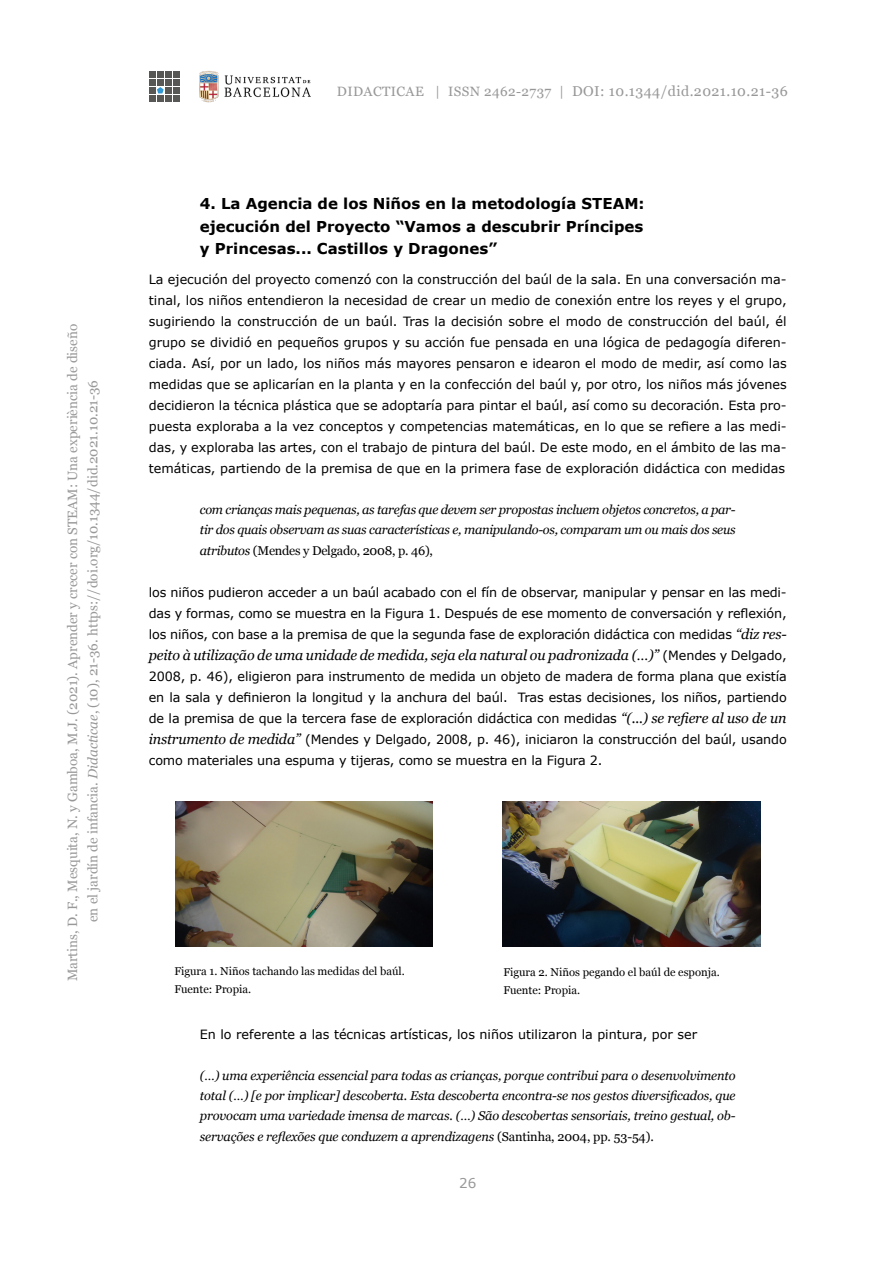
<style>
.page{position:relative;width:893px;height:1263px;background:#fff}
.page>*{position:absolute;margin:0;border:0;box-sizing:border-box;transform-origin:0 0}
.t1{font:700 15px/22.5px "Verdana";color:#000;text-align:justify}
.t2{font:italic 14.25px "Georgia";letter-spacing:-.01em;color:#000}
.t3{font:14.25px "Georgia";letter-spacing:.03em;color:#999898}
.t4{font:13.5px/20.2px "Georgia";color:#999898;text-align:center}
.t5{font:13.5px "Verdana";color:#999898}
.t6{font:12.75px/21px "Verdana";color:#000;text-align:justify}
.t7{font:italic 12.75px/20.5px "Georgia";letter-spacing:-.015em;color:#000;text-align:justify}
.t8{font:11.25px/17.5px "Georgia";color:#000}
.s1{font-style:italic}
.s2{font-size:13.5px}
.s3{font-style:normal}
.s4{font-family:"Georgia";font-style:italic;font-size:14.25px}
.s5{font-family:"Verdana";font-style:normal;font-size:12.75px}
</style>
<div class="page">
<img style="left:199px;top:71px;width:112px;height:32px">
<div style="left:149px;top:79px;width:6px;height:7px;background:#575756"></div>
<div style="left:157px;top:79px;width:7px;height:7px;background:#575756"></div>
<div style="left:165px;top:79px;width:7px;height:7px;background:#575756"></div>
<div style="left:174px;top:79px;width:6px;height:7px;background:#575756"></div>
<div style="left:165px;top:87px;width:7px;height:6px;background:#575756"></div>
<div style="left:165px;top:95px;width:7px;height:6px;background:#575756"></div>
<svg style="left:174px;top:87px;width:6px;height:14px"></svg>
<div style="left:149px;top:71px;width:6px;height:7px;background:#575756"></div>
<div style="left:157px;top:71px;width:7px;height:7px;background:#575756"></div>
<div style="left:165px;top:71px;width:7px;height:7px;background:#575756"></div>
<div style="left:174px;top:71px;width:6px;height:7px;background:#575756"></div>
<svg style="left:149px;top:87px;width:15px;height:14px"></svg>
<img style="left:175px;top:801px;width:257px;height:145px">
<img style="left:503px;top:801px;width:257px;height:145px">
<p class="t4" style="left:62px;top:981px;width:659px;rotate:-90deg">Martins, D. F., Mesquita, N. y Gamboa, M.J. (2021). Aprender y crecer con STEAM: Una experiència de diseño en el jardín de infancia. <span class="s1">Didacticae</span>, (10), 21-36. https://doi.org/10.1344/did.2021.10.21-36</p>
<p class="t3" style="left:337px;top:81px;width:452px"><span class="s2">DIDACTICAE | ISSN 2462-2737 |</span> DOI: 10.1344/did.2021.10.21-36</p>
<p class="t1" style="left:200px;top:193px;width:446px">4. La Agencia de los Niños en la metodología STEAM: ejecución del Proyecto “Vamos a descubrir Príncipes y Princesas... Castillos y Dragones”</p>
<p class="t6" style="left:149px;top:269px;width:639px">La ejecución del proyecto comenzó con la construcción del baúl de la sala. En una conversación ma&shy;tinal, los niños entendieron la necesidad de crear un medio de conexión entre los reyes y el grupo, sugiriendo la construcción de un baúl. Tras la decisión sobre el modo de construcción del baúl, él grupo se dividió en pequeños grupos y su acción fue pensada en una lógica de pedagogía diferen&shy;ciada. Así, por un lado, los niños más mayores pensaron e idearon el modo de medir, así como las medidas que se aplicarían en la planta y en la confección del baúl y, por otro, los niños más jóvenes decidieron la técnica plástica que se adoptaría para pintar el baúl, así como su decoración. Esta pro&shy;puesta exploraba a la vez conceptos y competencias matemáticas, en lo que se refiere a las medi&shy;das, y exploraba las artes, con el trabajo de pintura del baúl. De este modo, en el ámbito de las ma&shy;temáticas, partiendo de la premisa de que en la primera fase de exploración didáctica con medidas</p>
<p class="t7" style="left:200px;top:499px;width:537px">com crianças mais pequenas, as tarefas que devem ser propostas incluem objetos concretos, a par&shy;tir dos quais observam as suas características e, manipulando-os, comparam um ou mais dos seus atributos <span class="s3">(Mendes y Delgado, 2008, p. 46),</span></p>
<p class="t6" style="left:149px;top:582px;width:639px">los niños pudieron acceder a un baúl acabado con el fín de observar, manipular y pensar en las medi&shy;das y formas, como se muestra en la Figura 1. Después de ese momento de conversación y reflexión, los niños, con base a la premisa de que la segunda fase de exploración didáctica con medidas <span class="s4">“diz res-</span></p>
<p class="t2" style="left:149px;top:645px;width:639px">peito à utilização de uma unidade de medida, seja ela natural ou padronizada (…)” <span class="s5">(Mendes y Delgado,</span></p>
<p class="t6" style="left:149px;top:666px;width:639px">2008, p. 46), eligieron para instrumento de medida un objeto de madera de forma plana que existía en la sala y definieron la longitud y la anchura del baúl. Tras estas decisiones, los niños, partiendo de la premisa de que la tercera fase de exploración didáctica con medidas <span class="s4">“(...) se refiere al uso de un instrumento de medida”</span> (Mendes y Delgado, 2008, p. 46), iniciaron la construcción del baúl, usando como materiales una espuma y tijeras, como se muestra en la Figura 2.</p>
<p class="t8" style="left:174px;top:962px;width:232px">Figura 1. Niños tachando las medidas del baúl.<br>Fuente: Propia.</p>
<p class="t8" style="left:503px;top:963px;width:218px">Figura 2. Niños pegando el baúl de esponja.<br>Fuente: Propia.</p>
<p class="t6" style="left:200px;top:1024px;width:499px">En lo referente a las técnicas artísticas, los niños utilizaron la pintura, por ser</p>
<p class="t7" style="left:200px;top:1065px;width:537px">(…) uma experiência essencial para todas as crianças, porque contribui para o desenvolvimento total (…) [e por implicar] descoberta. Esta descoberta encontra-se nos gestos diversificados, que provocam uma variedade imensa de marcas. (…) São descobertas sensoriais, treino gestual, ob&shy;servações e reflexões que conduzem a aprendizagens <span class="s3">(Santinha, 2004, pp. 53-54).</span></p>
<p class="t5" style="left:459px;top:1175px;width:19px">26</p>
</div>
